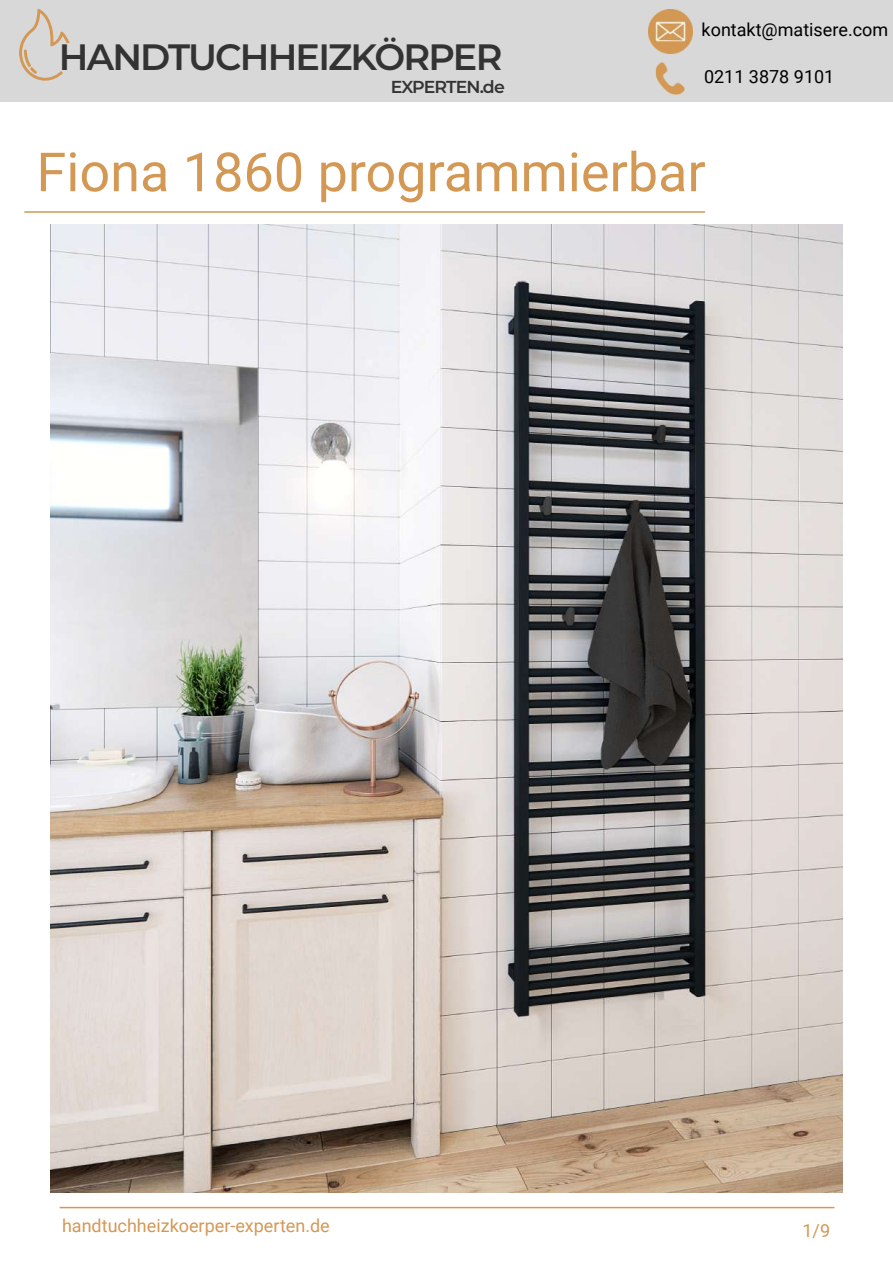
<style>
.page{position:relative;width:893px;height:1263px;background:#fff}
.page>*{position:absolute;margin:0;border:0;box-sizing:border-box;transform-origin:0 0}
.t1{font:54px "Roboto";color:#d49855}
.t2{font:600 36.6px "Montserrat";letter-spacing:-.05em;color:#333}
.t3{font:18px "Roboto";color:#d49855}
.t4{font:18px "Roboto";color:#000}
.t5{font:600 17.4px "Montserrat";letter-spacing:-.055em;color:#333}
</style>
<div class="page">
<hr style="left:60px;top:1207px;width:774px;height:1px;background:#d49855">
<hr style="left:24px;top:211px;width:681px;height:2px;background:#d49855">
<div style="left:0;top:0;width:893px;height:102px;background:#d8d8d8"></div>
<img style="left:649px;top:9px;width:44px;height:44px">
<img style="left:655px;top:63px;width:30px;height:31px">
<svg style="left:19px;top:9px;width:51px;height:72px"></svg>
<img style="left:50px;top:224px;width:792px;height:969px">
<h2 class="t2" style="left:59px;top:32px;width:445px">HANDTUCHHEIZKÖRPER</h2>
<p class="t5" style="left:391px;top:74px;width:115px">EXPERTEN.de</p>
<p class="t4" style="left:702px;top:17px;width:188px">kontakt@matisere.com</p>
<p class="t4" style="left:704px;top:64px;width:132px">0211 3878 9101</p>
<h1 class="t1" style="left:36px;top:134px;width:671px">Fiona 1860 programmierbar</h1>
<p class="t3" style="left:62px;top:1213px;width:269px">handtuchheizkoerper-experten.de</p>
<p class="t3" style="left:802px;top:1218px;width:29px">1/9</p>
</div>
